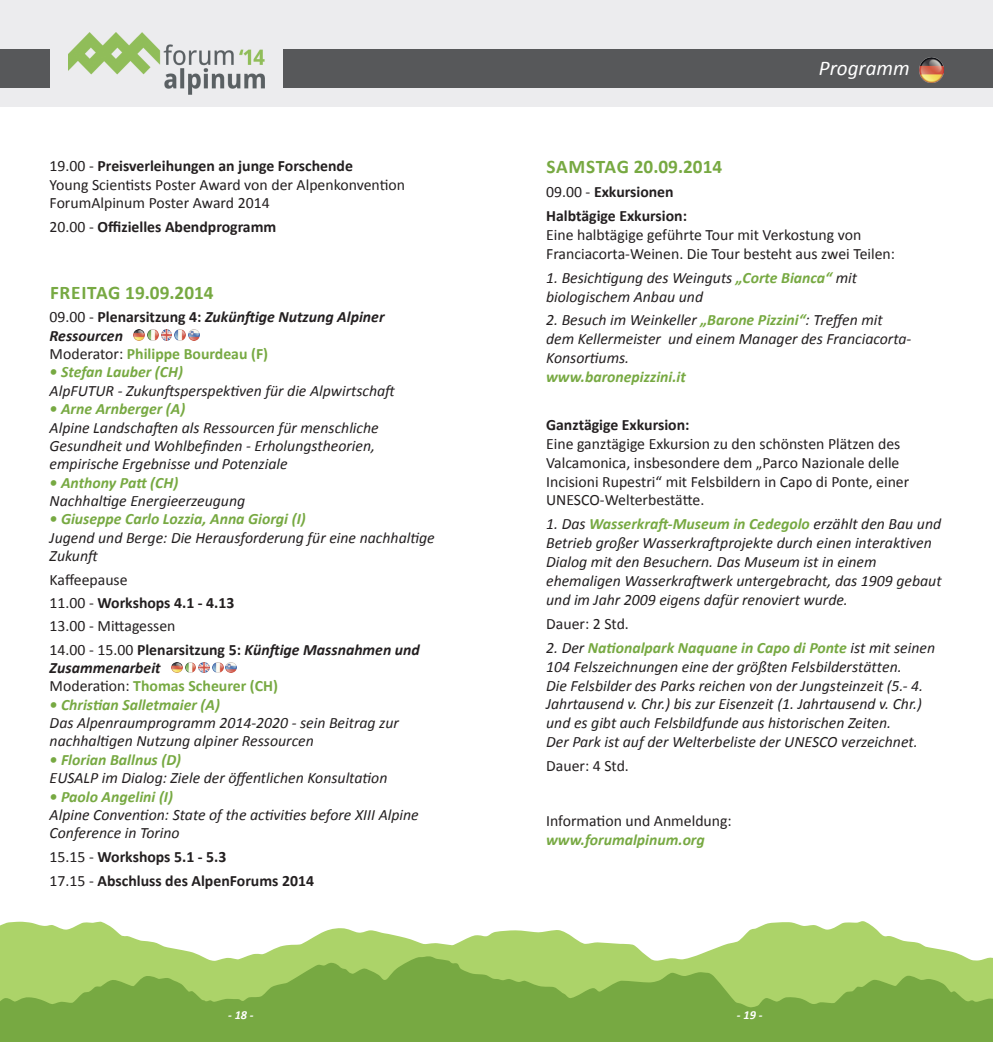
<style>
.page{position:relative;width:993px;height:1042px;background:#fff}
.page>*{position:absolute;margin:0;border:0;box-sizing:border-box;transform-origin:0 0}
.t1{font:italic 21px "Calibri";color:#fff}
.t2{font:700 19.25px "Calibri";color:#77a942}
.t3{font:italic 15.75px/18.9px "Calibri";color:#231f20}
.t4{font:15.75px/18.9px "Calibri";color:#231f20}
.t5{font:italic 700 15.75px "Calibri";color:#77a942}
.t6{font:700 15.75px/23.8px "Calibri";color:#231f20}
.t7{font:italic 700 15.75px/18.4px "Calibri";color:#231f20}
.t8{font:700 15.75px/18.4px "Calibri";color:#77a942}
.t9{font:italic 700 12.25px "Calibri";color:#fff}
.s1{font-weight:700}
.s2{font-weight:400}
.s3{font-weight:400;font-style:normal}
.s4{font-style:normal}
.s5{font-style:normal;color:#77a942}
.s6{font-weight:700;font-style:italic}
.s7{font-style:italic;color:#231f20}
.s8{font-weight:400;color:#231f20}
.s9{font-weight:700;color:#77a942}
</style>
<div class="page">
<div style="left:0;top:0;width:992px;height:107px;background:#ececee"></div>
<svg style="left:0;top:921px;width:963px;height:35px"></svg>
<svg style="left:0;top:956px;width:992px;height:86px;background:#89b750"></svg>
<img style="left:68px;top:33px;width:196px;height:61px">
<div style="left:283px;top:50px;width:709px;height:38px;background:#57585a"></div>
<div style="left:0;top:50px;width:50px;height:38px;background:#57585a"></div>
<img style="left:919px;top:58px;width:24px;height:24px">
<svg style="left:134px;top:330px;width:65px;height:11px"></svg>
<svg style="left:171px;top:662px;width:66px;height:11px"></svg>
<p class="t4" style="left:50px;top:155px;width:357px">19.00 - <span class="s1">Preisverleihungen an junge Forschende<br></span>Young Scientists Poster Award von der Alpenkonvention<br>ForumAlpinum Poster Award 2014</p>
<p class="t6" style="left:50px;top:214px;width:228px"><span class="s2">20.00 -</span> Offizielles Abendprogramm</p>
<p class="t2" style="left:50px;top:281px;width:49px">Freitag</p>
<p class="t2" style="left:125px;top:281px;width:90px">19.09.2014</p>
<p class="t7" style="left:50px;top:307px;width:336px"><span class="s3">09.00 -</span> <span class="s4">Plenarsitzung 4:</span> Zukünftige Nutzung Alpiner<br>Ressourcen<br><span class="s3">Moderator:</span> <span class="s5">Philippe Bourdeau (F)</span></p>
<p class="t5" style="left:50px;top:362px;width:135px">• Stefan Lauber (CH)</p>
<p class="t3" style="left:50px;top:380px;width:348px">AlpFUTUR - Zukunftsperspektiven für die Alpwirtschaft</p>
<p class="t5" style="left:50px;top:399px;width:137px">• Arne Arnberger (A)</p>
<p class="t3" style="left:50px;top:417px;width:330px;line-height:18.4px">Alpine Landschaften als Ressourcen für menschliche<br>Gesundheit und Wohlbefinden - Erholungstheorien, empirische Ergebnisse und Potenziale</p>
<p class="t5" style="left:50px;top:473px;width:130px">• Anthony Patt (CH)</p>
<p class="t3" style="left:50px;top:491px;width:197px">Nachhaltige Energieerzeugung</p>
<p class="t5" style="left:50px;top:509px;width:257px">• Giuseppe Carlo Lozzia, Anna Giorgi (I)</p>
<p class="t3" style="left:50px;top:528px;width:386px;line-height:18.4px">Jugend und Berge: Die Herausforderung für eine nachhaltige<br>Zukunft</p>
<p class="t4" style="left:50px;top:567px;width:371px;line-height:23.3px">Kaffeepause<br>11.00 - <span class="s1">Workshops 4.1 - 4.13<br></span>13.00 - Mittagessen<br>14.00 - 15.00 <span class="s1">Plenarsitzung 5:</span> <span class="s6">Künftige Massnahmen und</span></p>
<p class="t8" style="left:50px;top:658px;width:230px"><span class="s7">Zusammenarbeit<br></span><span class="s8">Moderation:</span> Thomas Scheurer (CH)</p>
<p class="t5" style="left:50px;top:695px;width:172px">• Christian Salletmaier (A)</p>
<p class="t3" style="left:50px;top:713px;width:350px;line-height:18.4px">Das Alpenraumprogramm 2014-2020 - sein Beitrag zur nachhaltigen Nutzung alpiner Ressourcen</p>
<p class="t5" style="left:50px;top:750px;width:133px">• Florian Ballnus (D)</p>
<p class="t3" style="left:50px;top:768px;width:339px">EUSALP im Dialog: Ziele der öffentlichen Konsultation</p>
<p class="t5" style="left:50px;top:786px;width:125px">• Paolo Angelini (I)</p>
<p class="t3" style="left:50px;top:805px;width:370px;line-height:18.4px">Alpine Convention: State of the activities before XIII Alpine<br>Conference in Torino</p>
<p class="t6" style="left:50px;top:844px;width:266px"><span class="s2">15.15 -</span> Workshops 5.1 - 5.3<br><span class="s2">17.15 -</span> Abschluss des AlpenForums 2014</p>
<h1 class="t1" style="left:818px;top:55px;width:92px">Programm</h1>
<p class="t2" style="left:546px;top:155px;width:14px">Sam</p>
<p class="t2" style="left:586px;top:155px;width:22px">stag</p>
<p class="t2" style="left:633px;top:155px;width:90px">20.09.2014</p>
<p class="t6" style="left:546px;top:179px;width:142px"><span class="s2">09.00 -</span> Exkursionen<br>Halbtägige Exkursion:</p>
<p class="t4" style="left:546px;top:224px;width:350px">Eine halbtägige geführte Tour mit Verkostung von<br>Franciacorta-Weinen. Die Tour besteht aus zwei Teilen:</p>
<p class="t3" style="left:546px;top:267px;width:312px">1. Besichtigung des Weinguts <span class="s9">„Corte Bianca“</span> mit biologischem Anbau und</p>
<p class="t3" style="left:546px;top:310px;width:366px">2. Besuch im Weinkeller <span class="s9">„Barone Pizzini“</span>: Treffen mit dem Kellermeister und einem Manager des Franciacorta-<br>Konsortiums.</p>
<p class="t5" style="left:546px;top:367px;width:141px">www.baronepizzini.it</p>
<p class="t6" style="left:546px;top:412px;width:145px">Ganztägige Exkursion:</p>
<p class="t4" style="left:546px;top:433px;width:364px">Eine ganztägige Exkursion zu den schönsten Plätzen des Valcamonica, insbesondere dem „Parco Nazionale delle Incisioni Rupestri“ mit Felsbildern in Capo di Ponte, einer UNESCO-Welterbestätte.</p>
<p class="t3" style="left:546px;top:514px;width:397px">1. Das <span class="s9">Wasserkraft-Museum in Cedegolo</span> erzählt den Bau und Betrieb großer Wasserkraftprojekte durch einen interaktiven Dialog mit den Besuchern. Das Museum ist in einem ehemaligen Wasserkraftwerk untergebracht, das 1909 gebaut und im Jahr 2009 eigens dafür renoviert wurde.</p>
<p class="t4" style="left:546px;top:613px;width:84px">Dauer: 2 Std.</p>
<p class="t3" style="left:546px;top:637px;width:390px">2. Der <span class="s9">Nationalpark Naquane in Capo di Ponte</span> ist mit seinen 104 Felszeichnungen eine der größten Felsbilderstätten.<br>Die Felsbilder des Parks reichen von der Jungsteinzeit (5.- 4.<br>Jahrtausend v. Chr.) bis zur Eisenzeit (1. Jahrtausend v. Chr.) und es gibt auch Felsbildfunde aus historischen Zeiten.<br>Der Park ist auf der Welterbeliste der UNESCO verzeichnet.</p>
<p class="t4" style="left:546px;top:755px;width:84px">Dauer: 4 Std.</p>
<p class="t4" style="left:546px;top:811px;width:187px">Information und Anmeldung:</p>
<p class="t5" style="left:546px;top:830px;width:160px">www.forumalpinum.org</p>
<p class="t9" style="left:228px;top:1007px;width:27px">- 18 -</p>
<p class="t9" style="left:736px;top:1007px;width:27px">- 19 -</p>
</div>
